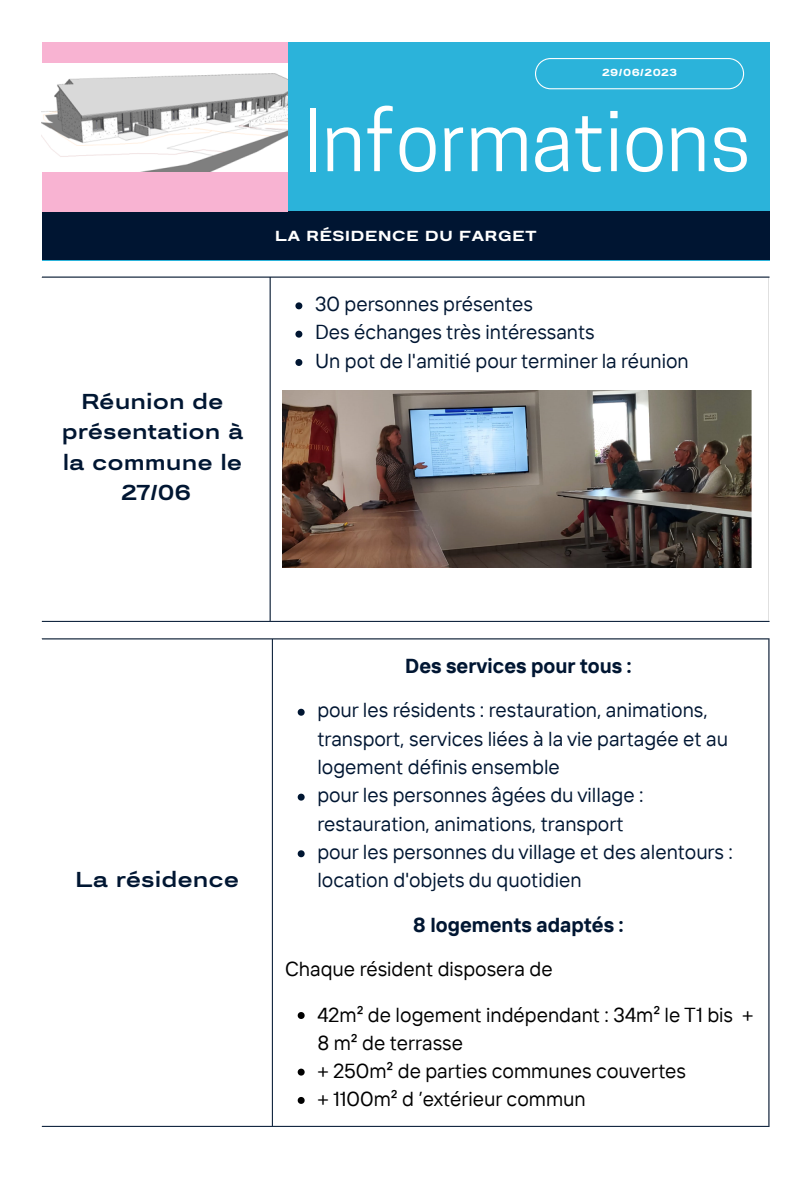
<style>
.page{position:relative;width:810px;height:1181px;background:#fff}
.page>*{position:absolute;margin:0;border:0;box-sizing:border-box;transform-origin:0 0}
.t1{font:80.85px "Cooper Hewitt";color:#fff}
.t2{font:500 expanded 21.6px/30.3px "Prachason Neue";color:#001632;text-align:center}
.t3{font:20.25px/28.3px "TT Interphases";color:#001632}
.t4{font:20.25px/28.3px "TT Interphases";color:#000}
.t5{font:700 20.25px "TT Interphases";color:#001632}
.t6{font:600 expanded 14.55px "Prachason Neue";letter-spacing:.05em;color:#fff}
.t7{font:600 expanded 10.2px "Prachason Neue";letter-spacing:.05em;color:#fff}
</style>
<div class="page">
<div style="left:42px;top:42px;width:727px;height:218px;background:#2bb3da"></div>
<div style="left:42px;top:212px;width:727px;height:48px;background:#001532"></div>
<div style="left:42px;top:42px;width:245px;height:170px;background:#f8b3d2"></div>
<svg style="left:535px;top:58px;width:209px;height:31px"></svg>
<img style="left:42px;top:64px;width:246px;height:107px">
<svg style="left:295px;top:302px;width:7px;height:7px"></svg>
<svg style="left:295px;top:331px;width:7px;height:6px"></svg>
<svg style="left:295px;top:359px;width:7px;height:7px"></svg>
<img style="left:283px;top:391px;width:469px;height:176px">
<hr style="left:270px;top:277px;width:1px;height:344px;background:#001632">
<hr style="left:42px;top:276px;width:727px;height:1px;background:#001632">
<hr style="left:42px;top:621px;width:727px;height:1px;background:#001632">
<svg style="left:298px;top:708px;width:7px;height:7px"></svg>
<svg style="left:298px;top:793px;width:7px;height:7px"></svg>
<svg style="left:298px;top:850px;width:7px;height:7px"></svg>
<svg style="left:298px;top:1012px;width:7px;height:7px"></svg>
<svg style="left:298px;top:1068px;width:7px;height:7px"></svg>
<svg style="left:298px;top:1097px;width:7px;height:6px"></svg>
<hr style="left:272px;top:639px;width:1px;height:486px;background:#001632">
<hr style="left:768px;top:639px;width:1px;height:486px;background:#001632">
<hr style="left:42px;top:638px;width:727px;height:1px;background:#001632">
<hr style="left:42px;top:1125px;width:727px;height:1px;background:#001632">
<p class="t2" style="left:62px;top:387px;width:183px">Réunion de présentation à la commune le<br>27/06</p>
<p class="t7" style="left:602px;top:68px;width:77px">29/06/2023</p>
<p class="t1" style="left:304px;top:110px;width:449px">Informations</p>
<p class="t6" style="left:275px;top:229px;width:263px">LA RÉSIDENCE DU FARGET</p>
<p class="t3" style="left:315px;top:289px;width:219px">30 personnes présentes</p>
<p class="t3" style="left:315px;top:317px;width:281px">Des échanges très intéressants</p>
<p class="t3" style="left:315px;top:346px;width:375px">Un pot de l'amitié pour terminer la réunion</p>
<p class="t2" style="left:76px;top:865px;width:165px">La résidence</p>
<p class="t5" style="left:405px;top:652px;width:228px">Des services pour tous :</p>
<p class="t3" style="left:317px;top:695px;width:412px">pour les résidents : restauration, animations, transport, services liées à la vie partagée et au logement définis ensemble</p>
<p class="t3" style="left:317px;top:780px;width:328px">pour les personnes âgées du village : restauration, animations, transport</p>
<p class="t3" style="left:317px;top:837px;width:417px">pour les personnes du village et des alentours : location d'objets du quotidien</p>
<p class="t5" style="left:413px;top:911px;width:212px">8 logements adaptés :</p>
<p class="t4" style="left:285px;top:954px;width:269px">Chaque résident disposera de</p>
<p class="t4" style="left:317px;top:999px;width:437px">42m² de logement indépendant : 34m² le T1 bis +<br>8 m² de terrasse</p>
<p class="t4" style="left:317px;top:1056px;width:370px">+ 250m² de parties communes couvertes</p>
<p class="t4" style="left:317px;top:1084px;width:270px">+ 1100m² d ’extérieur commun</p>
</div>
